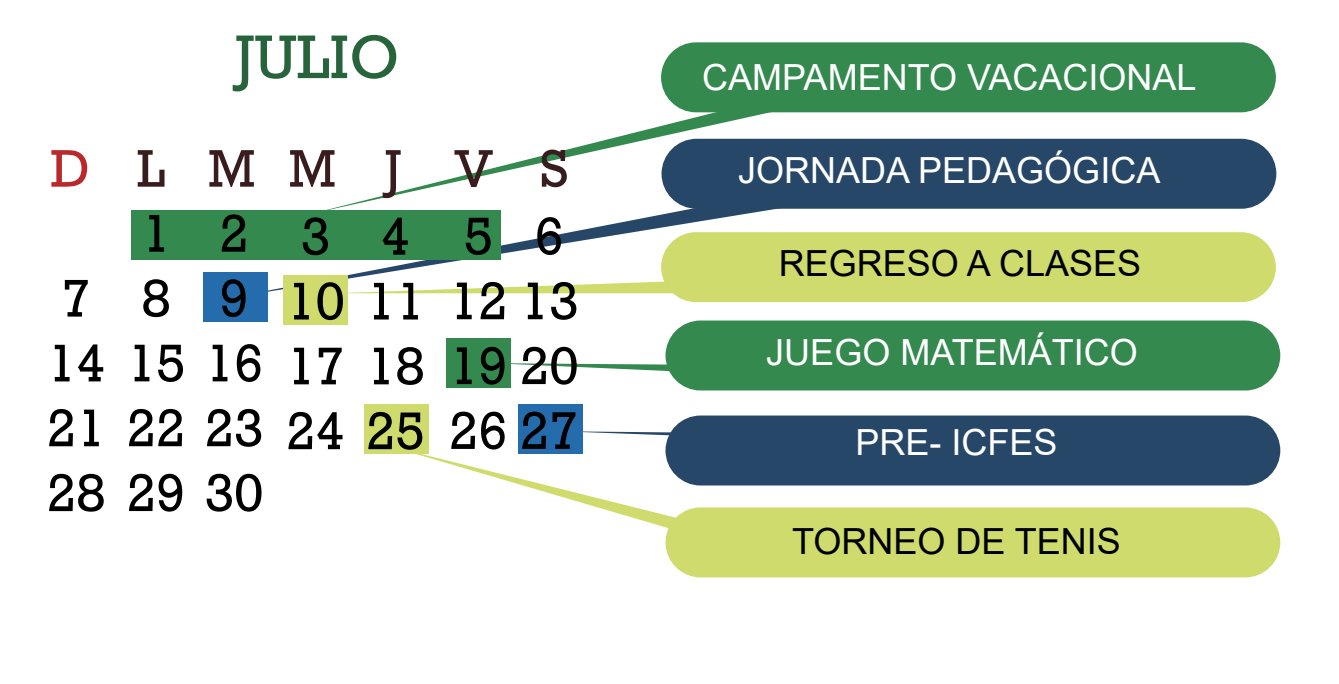
<style>
.page{position:relative;width:1339px;height:684px;background:#fff}
.page>*{position:absolute;margin:0;border:0;box-sizing:border-box;transform-origin:0 0}
.t1{font:62.7px "Rockwell";color:#28643b}
.t2{font:54px/64.8px "Rockwell";color:#000}
.t3{font:53.7px "Rockwell";color:#391c1e}
.t4{font:36px "Arial";color:#fff}
.t5{font:36px "Arial";color:#000}
.s1{color:#b9282a}
</style>
<div class="page">
<div style="left:661px;top:42px;width:614px;height:70px;background:#33894e;border-radius:35px"></div>
<div style="left:661px;top:139px;width:615px;height:70px;background:#274768;border-radius:35px"></div>
<div style="left:665px;top:415px;width:615px;height:70px;background:#274768;border-radius:35px"></div>
<div style="left:665px;top:507px;width:615px;height:70px;background:#cfdc6d;border-radius:35px"></div>
<div style="left:661px;top:232px;width:614px;height:70px;background:#cfdc6d;border-radius:35px"></div>
<svg style="left:511px;top:363px;width:172px;height:23px"></svg>
<svg style="left:231px;top:214px;width:620px;height:83px"></svg>
<svg style="left:583px;top:431px;width:89px;height:14px"></svg>
<svg style="left:416px;top:445px;width:395px;height:125px"></svg>
<svg style="left:326px;top:69px;width:564px;height:145px"></svg>
<svg style="left:334px;top:275px;width:517px;height:18px"></svg>
<div style="left:665px;top:320px;width:615px;height:70px;background:#33894e;border-radius:35px"></div>
<div style="left:204px;top:273px;width:64px;height:49px;background:#246cac"></div>
<div style="left:447px;top:338px;width:64px;height:49px;background:#33894e"></div>
<div style="left:131px;top:210px;width:369px;height:49px;background:#33894e"></div>
<div style="left:284px;top:276px;width:64px;height:49px;background:#cfdc6d"></div>
<div style="left:365px;top:405px;width:64px;height:49px;background:#cfdc6d"></div>
<div style="left:519px;top:405px;width:64px;height:49px;background:#246cac"></div>
<h1 class="t1" style="left:235px;top:21px;width:166px">JULIO</h1>
<h3 class="t3" style="left:51px;top:138px;width:519px"><span class="s1">D</span> L M M J V S</h3>
<h2 class="t2" style="left:47px;top:205px;width:379px;line-height:63.9px;text-align:right">4<br>10 11<br>14 15 16 17 18<br>21 22 23 24 25</h2>
<h2 class="t2" style="left:141px;top:202px;width:31px">1<br>8</h2>
<h2 class="t2" style="left:219px;top:202px;width:31px">2<br>9</h2>
<h2 class="t2" style="left:534px;top:205px;width:31px">6</h2>
<h2 class="t2" style="left:301px;top:205px;width:31px">3</h2>
<h2 class="t2" style="left:449px;top:205px;width:131px">5<br>12 13<br>19 20<br>26 27</h2>
<h2 class="t2" style="left:62px;top:267px;width:31px">7</h2>
<h2 class="t2" style="left:47px;top:461px;width:218px">28 29 30</h2>
<p class="t4" style="left:702px;top:52px;width:496px">CAMPAMENTO VACACIONAL</p>
<p class="t4" style="left:738px;top:146px;width:424px">JORNADA PEDAGÓGICA</p>
<p class="t5" style="left:778px;top:238px;width:364px">REGRESO A CLASES</p>
<p class="t4" style="left:766px;top:327px;width:373px">JUEGO MATEMÁTICO</p>
<p class="t4" style="left:855px;top:417px;width:204px">PRE- ICFES</p>
<p class="t5" style="left:792px;top:516px;width:330px">TORNEO DE TENIS</p>
</div>
